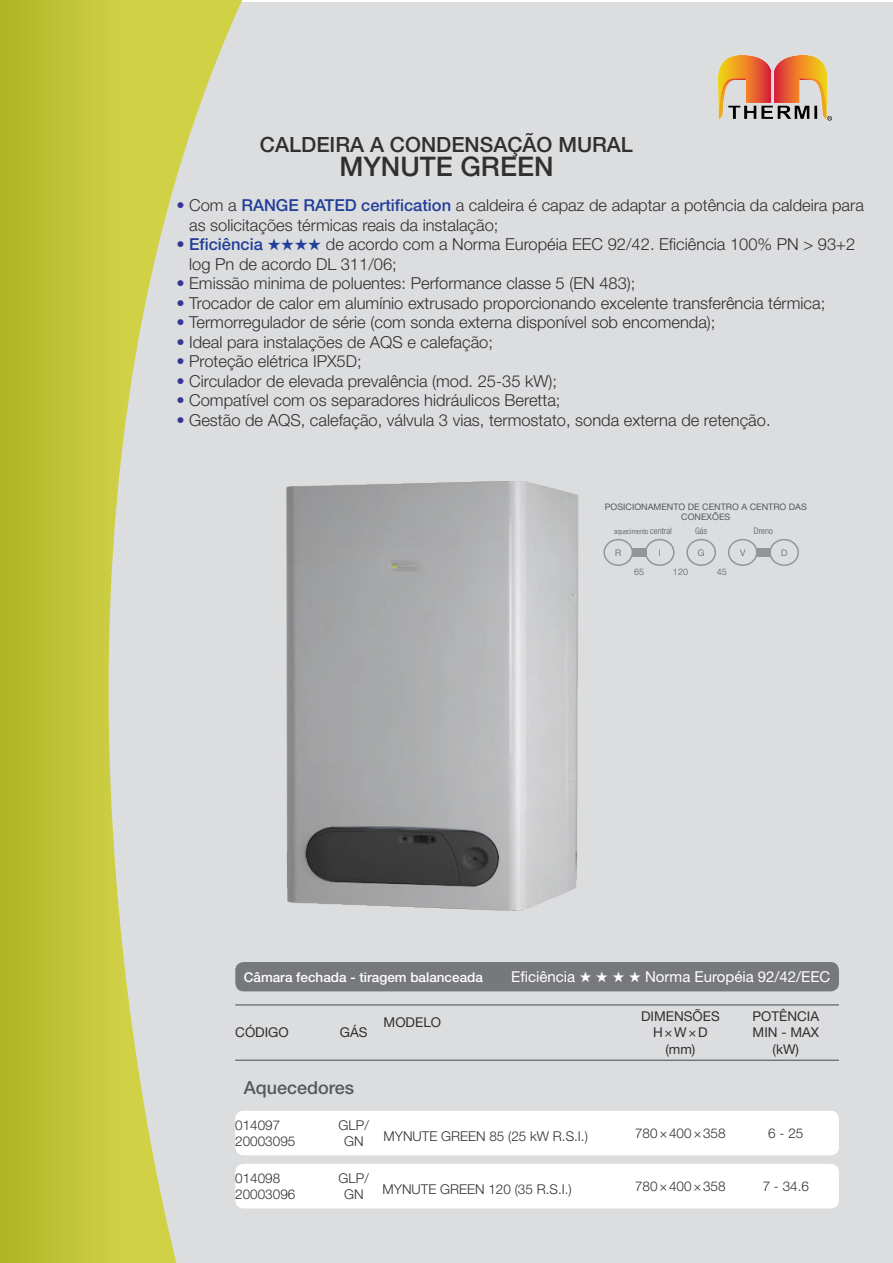
<style>
.page{position:relative;width:893px;height:1263px;background:#fff}
.page>*{position:absolute;margin:0;border:0;box-sizing:border-box;transform-origin:0 0}
.Nome_prodotto{font:500 27px "Helvetica Neue LT Std";color:#312f30}
.Nome_prodotto-2{font:500 21px "Helvetica Neue LT Std";color:#312f30}
.Titolo1{font:500 18px "Helvetica Neue LT Std";color:#57585a}
.t1{font:300 16.5px/19.5px "Helvetica Neue LT Std";color:#312f30}
.Intestazione_biscott{font:15px "Helvetica Neue LT Std";color:#fff}
.Modello__caldaia{font:300 13.5px "Helvetica Neue LT Std";color:#312f30}
.Dati{font:300 13.5px/16.2px "Helvetica Neue LT Std";color:#312f30;text-align:center}
.Intestazione_CX{font:13.5px "Helvetica Neue LT Std";color:#312f30}
.Intestazione_biscott-2{font:500 13.5px "Helvetica Neue LT Std";color:#fff}
.Codice__caldaia{font:300 13.5px "Helvetica Neue LT Std";color:#312f30}
.Intestazione_SX{font:13.5px "Helvetica Neue LT Std";color:#312f30}
.t2{font:9px/10.8px "Helvetica Neue LT Std";color:#57585a;text-align:center}
.t3{font:300 9px "Helvetica Neue LT Std";color:#57585a}
.t4{font:300 condensed 9px "Helvetica Neue LT Std";color:#57585a}
.t5{font:300 condensed 7.5px "Helvetica Neue LT Std";color:#57585a}
.s1{color:#333795}
.s2{font-weight:500;color:#223f99}
.s3{color:#223f99}
.s4{font-size:9px}
</style>
<div class="page">
<div style="left:0;top:2px;width:893px;height:1261px;background:#dcdddf"></div>
<img style="left:718px;top:55px;width:113px;height:66px">
<svg style="left:0;top:0;width:242px;height:1263px"></svg>
<div style="left:632px;top:548px;width:14px;height:8px;background:#939598"></div>
<div style="left:756px;top:548px;width:15px;height:8px;background:#939598"></div>
<div style="left:769px;top:539px;width:30px;height:27px;border:2px solid #939598;border-radius:50%"></div>
<div style="left:728px;top:539px;width:29px;height:27px;border:2px solid #939598;border-radius:50%"></div>
<div style="left:686px;top:539px;width:30px;height:27px;border:2px solid #939598;border-radius:50%"></div>
<div style="left:645px;top:539px;width:30px;height:27px;border:2px solid #939598;border-radius:50%"></div>
<div style="left:603px;top:539px;width:30px;height:27px;border:2px solid #939598;border-radius:50%"></div>
<img style="left:223px;top:481px;width:356px;height:462px">
<div style="left:235px;top:962px;width:604px;height:29px;background:#76787b;border-radius:9px"></div>
<hr style="left:235px;top:1060px;width:604px;height:1px;background:#57585a">
<hr style="left:235px;top:1004px;width:604px;height:1px;background:#57585a">
<div style="left:235px;top:1111px;width:604px;height:44px;background:#fff;border-radius:9px"></div>
<div style="left:235px;top:1164px;width:604px;height:44px;background:#fff;border-radius:9px"></div>
<p class="Nome_prodotto-2" style="left:260px;top:132px;width:375px">CALDEIRA A CONDENSAÇÃO MURAL</p>
<p class="Nome_prodotto" style="left:339px;top:151px;width:216px">MYNUTE GREEN</p>
<p class="t1" style="left:189px;top:195px;width:676px;text-indent:-13px"><span class="s1">•</span> Com a <span class="s2">RANGE RATED certification</span> a caldeira é capaz de adaptar a potência da caldeira para as solicitações térmicas reais da instalação;</p>
<p class="t1" style="left:189px;top:234px;width:668px;text-indent:-13px"><span class="s1">•</span> <span class="s2">Eficiência</span> <span class="s3">★★★★</span> de acordo com a Norma Européia EEC 92/42. Eficiência 100% PN &gt; 93+2 log Pn de acordo DL 311/06;</p>
<p class="t1" style="left:176px;top:273px;width:460px"><span class="s1">•</span> Emissão minima de poluentes: Performance classe 5 (EN 483);</p>
<p class="t1" style="left:176px;top:293px;width:650px"><span class="s1">•</span> Trocador de calor em alumínio extrusado proporcionando excelente transferência térmica;</p>
<p class="t1" style="left:176px;top:312px;width:541px"><span class="s1">•</span> Termorregulador de série (com sonda externa disponível sob encomenda);</p>
<p class="t1" style="left:176px;top:332px;width:318px"><span class="s1">•</span> Ideal para instalações de AQS e calefação;</p>
<p class="t1" style="left:176px;top:351px;width:187px"><span class="s1">•</span> Proteção elétrica IPX5D;</p>
<p class="t1" style="left:176px;top:371px;width:382px"><span class="s1">•</span> Circulador de elevada prevalência (mod. 25-35 kW);</p>
<p class="t1" style="left:176px;top:390px;width:386px"><span class="s1">•</span> Compatível com os separadores hidráulicos Beretta;</p>
<p class="t1" style="left:176px;top:410px;width:596px"><span class="s1">•</span> Gestão de AQS, calefação, válvula 3 vias, termostato, sonda externa de retenção.</p>
<p class="t2" style="left:605px;top:501px;width:204px">POSICIONAMENTO DE CENTRO A CENTRO DAS<br>CONEXÕES</p>
<p class="t5" style="left:614px;top:527px;width:59px">aquecimento <span class="s4">central</span></p>
<p class="t4" style="left:695px;top:526px;width:14px">Gás</p>
<p class="t4" style="left:754px;top:526px;width:20px">Dreno</p>
<p class="t3" style="left:615px;top:547px;width:8px">R</p>
<p class="t3" style="left:659px;top:547px;width:3px">I</p>
<p class="t3" style="left:698px;top:547px;width:8px">G</p>
<p class="t3" style="left:740px;top:547px;width:7px">V</p>
<p class="t3" style="left:781px;top:547px;width:8px">D</p>
<p class="t3" style="left:634px;top:566px;width:12px">65</p>
<p class="t3" style="left:673px;top:566px;width:17px">120</p>
<p class="t3" style="left:717px;top:566px;width:12px">45</p>
<p class="Intestazione_biscott-2" style="left:244px;top:969px;width:241px">Câmara fechada - tiragem balanceada</p>
<p class="Intestazione_biscott" style="left:511px;top:968px;width:66px">Eficiência</p>
<p class="Intestazione_biscott" style="left:645px;top:968px;width:187px">Norma Européia 92/42/EEC</p>
<p class="Intestazione_SX" style="left:235px;top:1024px;width:55px">CÓDIGO</p>
<p class="Intestazione_CX" style="left:340px;top:1024px;width:29px">GÁS</p>
<p class="Intestazione_CX" style="left:752px;top:1008px;width:68px">POTÊNCIA</p>
<p class="Intestazione_CX" style="left:753px;top:1024px;width:68px">MIN - MAX</p>
<p class="Intestazione_CX" style="left:773px;top:1041px;width:28px">(kW)</p>
<p class="Intestazione_CX" style="left:641px;top:1008px;width:80px">DIMENSÕES</p>
<p class="Intestazione_CX" style="left:653px;top:1024px;width:56px">H×W×D</p>
<p class="Intestazione_CX" style="left:665px;top:1041px;width:32px">(mm)</p>
<p class="Intestazione_SX" style="left:384px;top:1014px;width:59px">MODELO</p>
<p class="Titolo1" style="left:244px;top:1076px;width:112px">Aquecedores</p>
<p class="Dati" style="left:339px;top:1116px;width:32px">GLP/<br>GN</p>
<p class="Codice__caldaia" style="left:235px;top:1117px;width:47px">014097</p>
<p class="Codice__caldaia" style="left:235px;top:1133px;width:62px">20003095</p>
<p class="Modello__caldaia" style="left:384px;top:1128px;width:206px">MYNUTE GREEN 85 (25 kW R.S.I.)</p>
<p class="Dati" style="left:635px;top:1124px;width:92px">780×400×358</p>
<p class="Dati" style="left:768px;top:1124px;width:37px">6-25</p>
<p class="Dati" style="left:339px;top:1170px;width:32px">GLP/<br>GN</p>
<p class="Codice__caldaia" style="left:235px;top:1170px;width:47px">014098</p>
<p class="Codice__caldaia" style="left:235px;top:1186px;width:62px">20003096</p>
<p class="Modello__caldaia" style="left:383px;top:1181px;width:191px">MYNUTE GREEN 120 (35 R.S.I.)</p>
<p class="Dati" style="left:635px;top:1178px;width:92px">780×400×358</p>
<p class="Dati" style="left:763px;top:1178px;width:48px">7 - 34.6</p>
</div>
